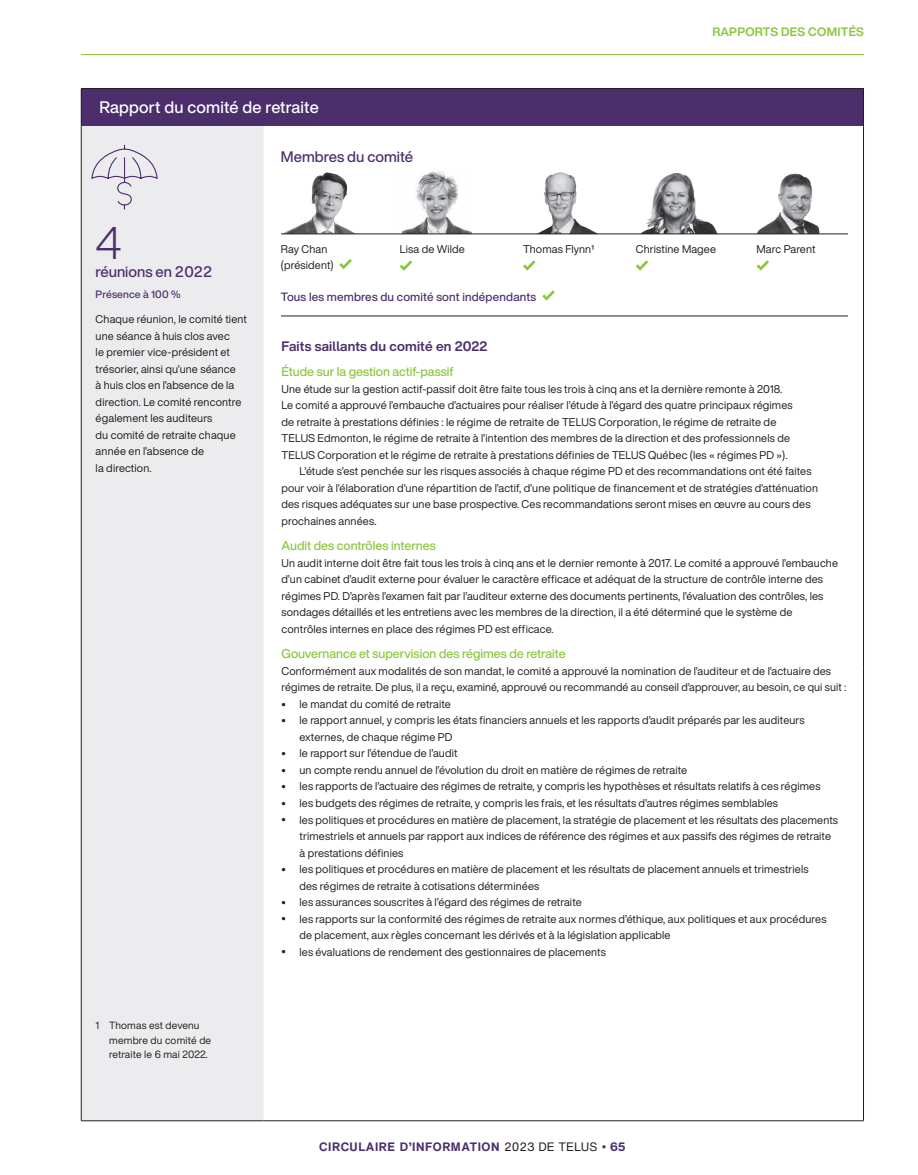
<style>
.page{position:relative;width:918px;height:1175px;background:#fff}
.page>*{position:absolute;margin:0;border:0;box-sizing:border-box;transform-origin:0 0}
.t1{font:300 45px "Helvetica Now Display";color:#4d2e6d}
.F23_Body_Subhead_11{font:500 16.5px "Helvetica Now Display SA";letter-spacing:.015em;color:#fff}
.t2{font:500 15px "Helvetica Now Display SA";color:#4d2e6d}
.t3{font:500 15px "Helvetica Now Display";color:#4d2e6d}
.F22_Body_Subhead_9_1{font:700 13.5px "Helvetica Now Display SA";letter-spacing:.015em;color:#4d2e6d}
.F22_Subhead_Committe{font:500 12.6px "Helvetica Now Display";color:#8bc63e}
.t4{font:700 12px "Helvetica Now Text SA";letter-spacing:.05em;color:#4d2e6d}
.e21_Page_Tab{font:700 12px "Helvetica Now Display";letter-spacing:.025em;color:#8bc63e}
.t5{font:500 11.85px "Helvetica Now Display";letter-spacing:.015em;color:#4d2e6d}
.F22__COMP_Body{font:11.1px/16.5px "Helvetica Now Display";letter-spacing:.015em;color:#231f20}
.e22_Committee_member{font:11.1px "Helvetica Now Display";letter-spacing:.015em;color:#231f20}
.e22__Body{font:500 10.5px "Helvetica Now Display";letter-spacing:.015em;color:#4d2e6d}
.e22__Footnote{font:10.35px/14.2px "Helvetica Now Display";letter-spacing:.02em;color:#231f20}
.s1{font-family:"Helvetica Now Display SA";font-weight:700;font-size:11.85px}
.s2{font-weight:400;color:#231f20}
.s3{font-size:15px}
</style>
<div class="page">
<div style="left:81px;top:89px;width:783px;height:37px;background:#4d2e6d"></div>
<div style="left:82px;top:126px;width:181px;height:994px;background:#ececee"></div>
<hr style="left:81px;top:88px;width:183px;height:1px;background:#231f20">
<hr style="left:81px;top:89px;width:1px;height:37px;background:#231f20">
<hr style="left:264px;top:88px;width:600px;height:1px;background:#231f20">
<hr style="left:863px;top:89px;width:1px;height:37px;background:#231f20">
<hr style="left:81px;top:126px;width:1px;height:542px;background:#231f20">
<hr style="left:863px;top:126px;width:1px;height:542px;background:#231f20">
<hr style="left:81px;top:668px;width:1px;height:452px;background:#231f20">
<hr style="left:863px;top:668px;width:1px;height:452px;background:#231f20">
<hr style="left:81px;top:1120px;width:183px;height:1px;background:#231f20">
<hr style="left:264px;top:1120px;width:600px;height:1px;background:#231f20">
<hr style="left:81px;top:54px;width:783px;height:1px;background:#8bc63e">
<hr style="left:281px;top:316px;width:567px;height:1px;background:#231f20">
<svg style="left:542px;top:290px;width:13px;height:11px"></svg>
<svg style="left:91px;top:144px;width:67px;height:66px"></svg>
<svg style="left:400px;top:260px;width:12px;height:11px"></svg>
<svg style="left:523px;top:260px;width:13px;height:11px"></svg>
<svg style="left:339px;top:259px;width:13px;height:10px"></svg>
<svg style="left:636px;top:260px;width:12px;height:11px"></svg>
<svg style="left:757px;top:260px;width:12px;height:11px"></svg>
<img style="left:395px;top:171px;width:77px;height:63px">
<img style="left:514px;top:172px;width:97px;height:62px">
<img style="left:626px;top:172px;width:98px;height:62px">
<img style="left:745px;top:173px;width:97px;height:61px">
<img style="left:298px;top:173px;width:27px;height:53px">
<hr style="left:281px;top:234px;width:567px;height:1px;background:#231f20">
<p class="F23_Body_Subhead_11" style="left:100px;top:96px;width:221px">Rapport du comité de retraite</p>
<p class="t2" style="left:281px;top:146px;width:134px">Membres du comité</p>
<p class="e21_Page_Tab" style="left:712px;top:24px;width:153px">RAPPORTS DES COMITÉS</p>
<p class="t1" style="left:96px;top:212px;width:27px">4</p>
<p class="t3" style="left:96px;top:261px;width:118px">réunions en 2022</p>
<p class="e22__Body" style="left:96px;top:287px;width:86px">Présence à 100 %</p>
<p class="F22__COMP_Body" style="left:96px;top:311px;width:153px">Chaque réunion, le comité tient une séance à huis clos avec<br>le premier vice-président et trésorier, ainsi qu’une séance<br>à huis clos en l’absence de la direction. Le comité rencontre également les auditeurs<br>du comité de retraite chaque année en l’absence de<br>la direction.</p>
<p class="e22__Footnote" style="left:109px;top:1018px;width:104px;text-indent:-14px">1 Thomas est devenu membre du comité de retraite le 6 mai 2022.</p>
<p class="F22__COMP_Body" style="left:281px;top:240px;width:48px">Ray Chan</p>
<p class="e22_Committee_member" style="left:400px;top:241px;width:67px">Lisa de Wilde</p>
<p class="e22_Committee_member" style="left:523px;top:241px;width:72px">Thomas Flynn1</p>
<p class="F22__COMP_Body" style="left:281px;top:257px;width:54px">(président)</p>
<p class="e22_Committee_member" style="left:636px;top:241px;width:82px">Christine Magee</p>
<p class="e22_Committee_member" style="left:757px;top:241px;width:60px">Marc Parent</p>
<p class="t5" style="left:281px;top:288px;width:257px">Tous les membres du comité sont indépendants</p>
<p class="F22_Body_Subhead_9_1" style="left:282px;top:337px;width:208px">Faits saillants du comité en 2022</p>
<p class="F22_Subhead_Committe" style="left:282px;top:363px;width:174px">Étude sur la gestion actif-passif</p>
<p class="F22__COMP_Body" style="left:282px;top:380px;width:513px">Une étude sur la gestion actif-passif doit être faite tous les trois à cinq ans et la dernière remonte à 2018.<br>Le comité a approuvé l’embauche d’actuaires pour réaliser l’étude à l’égard des quatre principaux régimes de retraite à prestations définies : le régime de retraite de TELUS Corporation, le régime de retraite de TELUS Edmonton, le régime de retraite à l’intention des membres de la direction et des professionnels de TELUS Corporation et le régime de retraite à prestations définies de TELUS Québec (les « régimes PD »).</p>
<p class="F22__COMP_Body" style="left:282px;top:463px;width:538px;text-indent:18px">L’étude s’est penchée sur les risques associés à chaque régime PD et des recommandations ont été faites pour voir à l’élaboration d’une répartition de l’actif, d’une politique de financement et de stratégies d’atténuation des risques adéquates sur une base prospective. Ces recommandations seront mises en œuvre au cours des prochaines années.</p>
<p class="F22_Subhead_Committe" style="left:282px;top:537px;width:156px">Audit des contrôles internes</p>
<p class="F22__COMP_Body" style="left:282px;top:554px;width:558px">Un audit interne doit être fait tous les trois à cinq ans et le dernier remonte à 2017. Le comité a approuvé l’embauche d’un cabinet d’audit externe pour évaluer le caractère efficace et adéquat de la structure de contrôle interne des régimes PD. D’après l’examen fait par l’auditeur externe des documents pertinents, l’évaluation des contrôles, les sondages détaillés et les entretiens avec les membres de la direction, il a été déterminé que le système de contrôles internes en place des régimes PD est efficace.</p>
<p class="F22_Subhead_Committe" style="left:282px;top:645px;width:286px">Gouvernance et supervision des régimes de retraite</p>
<p class="F22__COMP_Body" style="left:282px;top:662px;width:566px">Conformément aux modalités de son mandat, le comité a approuvé la nomination de l’auditeur et de l’actuaire des régimes de retraite. De plus, il a reçu, examiné, approuvé ou recommandé au conseil d’approuver, au besoin, ce qui suit :</p>
<p class="F22__COMP_Body" style="left:282px;top:695px;width:171px"><span class="s1">•</span> le mandat du comité de retraite</p>
<p class="F22__COMP_Body" style="left:300px;top:712px;width:507px;text-indent:-18px"><span class="s1">•</span> le rapport annuel, y compris les états financiers annuels et les rapports d’audit préparés par les auditeurs externes, de chaque régime PD</p>
<p class="F22__COMP_Body" style="left:282px;top:745px;width:178px"><span class="s1">•</span> le rapport sur l’étendue de l’audit</p>
<p class="F22__COMP_Body" style="left:282px;top:761px;width:407px"><span class="s1">•</span> un compte rendu annuel de l’évolution du droit en matière de régimes de retraite</p>
<p class="F22__COMP_Body" style="left:282px;top:778px;width:541px"><span class="s1">•</span> les rapports de l’actuaire des régimes de retraite, y compris les hypothèses et résultats relatifs à ces régimes</p>
<p class="F22__COMP_Body" style="left:282px;top:794px;width:498px"><span class="s1">•</span> les budgets des régimes de retraite, y compris les frais, et les résultats d’autres régimes semblables</p>
<p class="F22__COMP_Body" style="left:300px;top:811px;width:540px;text-indent:-18px"><span class="s1">•</span> les politiques et procédures en matière de placement, la stratégie de placement et les résultats des placements trimestriels et annuels par rapport aux indices de référence des régimes et aux passifs des régimes de retraite à prestations définies</p>
<p class="F22__COMP_Body" style="left:300px;top:860px;width:511px;text-indent:-18px"><span class="s1">•</span> les politiques et procédures en matière de placement et les résultats de placement annuels et trimestriels des régimes de retraite à cotisations déterminées</p>
<p class="F22__COMP_Body" style="left:282px;top:893px;width:302px"><span class="s1">•</span> les assurances souscrites à l’égard des régimes de retraite</p>
<p class="F22__COMP_Body" style="left:300px;top:910px;width:529px;text-indent:-18px"><span class="s1">•</span> les rapports sur la conformité des régimes de retraite aux normes d’éthique, aux politiques et aux procédures de placement, aux règles concernant les dérivés et à la législation applicable</p>
<p class="F22__COMP_Body" style="left:282px;top:943px;width:326px"><span class="s1">•</span> les évaluations de rendement des gestionnaires de placements</p>
<p class="t4" style="left:319px;top:1139px;width:308px">CIRCULAIRE D’INFORMATION <span class="s2">2023 DE TELUS</span> <span class="s3">•</span> 65</p>
</div>
